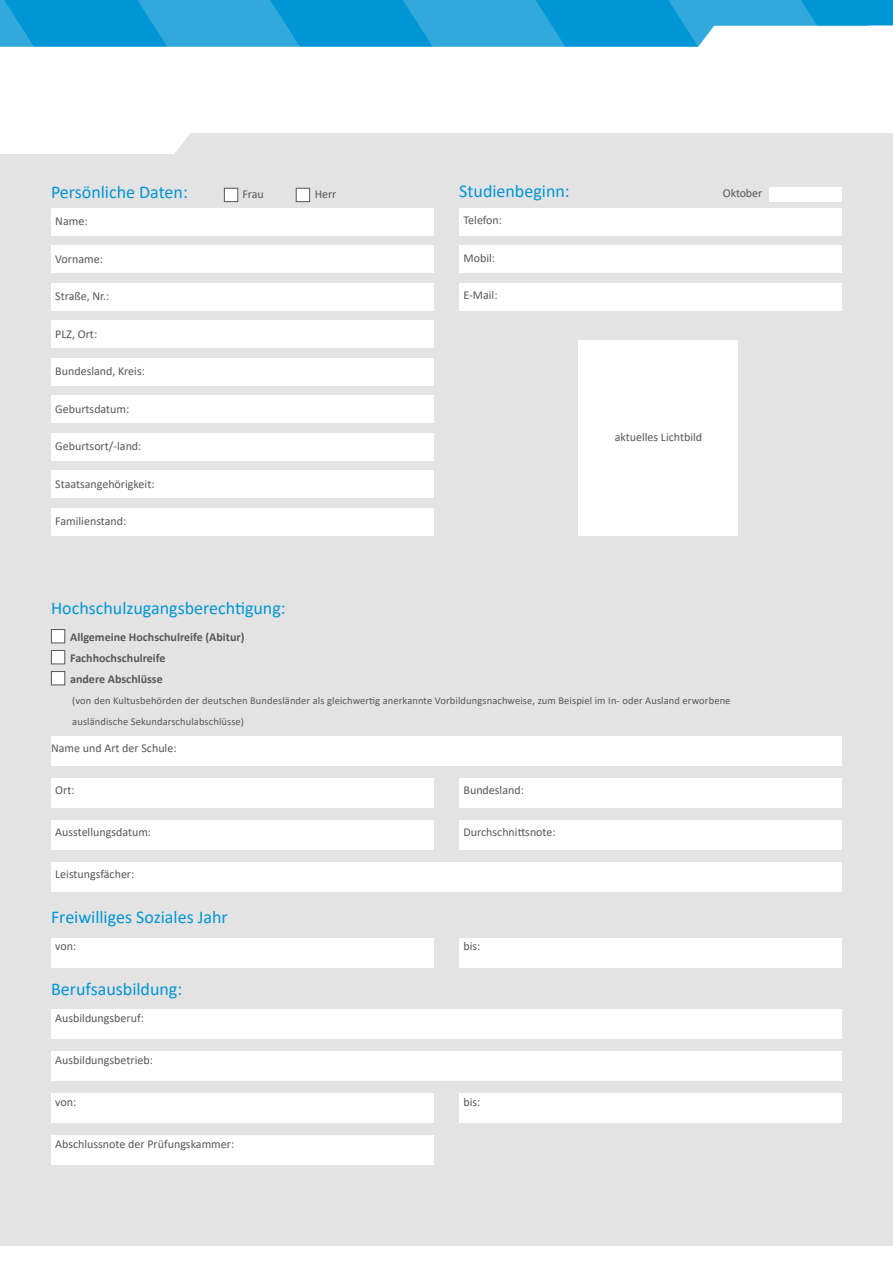
<style>
.page{position:relative;width:893px;height:1263px;background:#fff}
.page>*{position:absolute;margin:0;border:0;box-sizing:border-box;transform-origin:0 0}
.t1{font:18px "Calibri";color:#0095d4}
.t2{font:12px "Calibri";color:#575756}
.t3{font:700 12px/21px "Calibri";color:#575756}
.t4{font:10.5px/21px "Calibri";letter-spacing:.01em;color:#575756}
</style>
<div class="page">
<svg style="left:0;top:0;width:893px;height:47px;background:#2da7db"></svg>
<div style="left:0;top:133px;width:893px;height:1113px;background:#e3e3e3"></div>
<div style="left:51px;top:736px;width:791px;height:30px;background:#fff"></div>
<div style="left:51px;top:778px;width:383px;height:30px;background:#fff"></div>
<div style="left:51px;top:820px;width:383px;height:30px;background:#fff"></div>
<div style="left:51px;top:862px;width:791px;height:30px;background:#fff"></div>
<div style="left:51px;top:629px;width:14px;height:14px;background:#fff;border:1px solid #575756"></div>
<div style="left:51px;top:650px;width:14px;height:14px;background:#fff;border:1px solid #575756"></div>
<div style="left:51px;top:671px;width:14px;height:14px;background:#fff;border:1px solid #575756"></div>
<div style="left:459px;top:778px;width:383px;height:30px;background:#fff"></div>
<div style="left:459px;top:820px;width:383px;height:30px;background:#fff"></div>
<div style="left:51px;top:938px;width:383px;height:29px;background:#fff"></div>
<div style="left:459px;top:938px;width:383px;height:29px;background:#fff"></div>
<div style="left:51px;top:1009px;width:791px;height:30px;background:#fff"></div>
<div style="left:51px;top:1051px;width:791px;height:30px;background:#fff"></div>
<div style="left:51px;top:1093px;width:383px;height:30px;background:#fff"></div>
<div style="left:459px;top:1093px;width:383px;height:30px;background:#fff"></div>
<div style="left:51px;top:1135px;width:383px;height:30px;background:#fff"></div>
<div style="left:459px;top:208px;width:383px;height:28px;background:#fff"></div>
<div style="left:459px;top:245px;width:383px;height:28px;background:#fff"></div>
<div style="left:459px;top:283px;width:383px;height:28px;background:#fff"></div>
<div style="left:51px;top:208px;width:383px;height:28px;background:#fff"></div>
<div style="left:51px;top:245px;width:383px;height:28px;background:#fff"></div>
<div style="left:51px;top:283px;width:383px;height:28px;background:#fff"></div>
<div style="left:51px;top:320px;width:383px;height:28px;background:#fff"></div>
<div style="left:51px;top:358px;width:383px;height:28px;background:#fff"></div>
<div style="left:51px;top:395px;width:383px;height:28px;background:#fff"></div>
<div style="left:51px;top:433px;width:383px;height:28px;background:#fff"></div>
<div style="left:51px;top:470px;width:383px;height:28px;background:#fff"></div>
<div style="left:51px;top:508px;width:383px;height:28px;background:#fff"></div>
<div style="left:578px;top:340px;width:160px;height:196px;background:#fff"></div>
<div style="left:224px;top:188px;width:14px;height:14px;background:#fff;border:1px solid #575756"></div>
<div style="left:296px;top:188px;width:14px;height:14px;background:#fff;border:1px solid #575756"></div>
<div style="left:770px;top:187px;width:72px;height:15px;background:#fff"></div>
<h1 class="t1" style="left:51px;top:180px;width:138px">Persönliche Daten:</h1>
<p class="t2" style="left:242px;top:186px;width:23px">Frau</p>
<p class="t2" style="left:315px;top:186px;width:23px">Herr</p>
<p class="t2" style="left:55px;top:213px;width:34px">Name:</p>
<p class="t2" style="left:55px;top:250px;width:49px">Vorname:</p>
<p class="t2" style="left:55px;top:288px;width:56px">Straße, Nr.:</p>
<p class="t2" style="left:55px;top:325px;width:43px">PLZ, Ort:</p>
<p class="t2" style="left:55px;top:363px;width:91px">Bundesland, Kreis:</p>
<p class="t2" style="left:55px;top:400px;width:76px">Geburtsdatum:</p>
<p class="t2" style="left:55px;top:438px;width:88px">Geburtsort/-land:</p>
<p class="t2" style="left:55px;top:475px;width:101px">Staatsangehörigkeit:</p>
<p class="t2" style="left:55px;top:513px;width:73px">Familienstand:</p>
<h1 class="t1" style="left:459px;top:179px;width:112px">Studienbeginn:</h1>
<p class="t2" style="left:723px;top:185px;width:41px">Oktober</p>
<p class="t2" style="left:463px;top:212px;width:40px">Telefon:</p>
<p class="t2" style="left:463px;top:249px;width:33px">Mobil:</p>
<p class="t2" style="left:463px;top:287px;width:36px">E-Mail:</p>
<p class="t2" style="left:615px;top:428px;width:89px">aktuelles Lichtbild</p>
<h1 class="t1" style="left:51px;top:596px;width:236px">Hochschulzugangsberechtigung:</h1>
<p class="t3" style="left:70px;top:627px;width:176px">Allgemeine Hochschulreife (Abitur)<br>Fachhochschulreife<br>andere Abschlüsse</p>
<p class="t4" style="left:72px;top:690px;width:660px">(von den Kultusbehörden der deutschen Bundesländer als gleichwertig anerkannte Vorbildungsnachweise, zum Beispiel im In- oder Ausland erworbene ausländische Sekundarschulabschlüsse)</p>
<p class="t2" style="left:51px;top:740px;width:127px">Name und Art der Schule:</p>
<p class="t2" style="left:55px;top:782px;width:21px">Ort:</p>
<p class="t2" style="left:463px;top:782px;width:62px">Bundesland:</p>
<p class="t2" style="left:55px;top:824px;width:97px">Ausstellungsdatum:</p>
<p class="t2" style="left:463px;top:824px;width:94px">Durchschnittsnote:</p>
<p class="t2" style="left:55px;top:866px;width:81px">Leistungsfächer:</p>
<h1 class="t1" style="left:51px;top:905px;width:178px">Freiwilliges Soziales Jahr</h1>
<p class="t2" style="left:55px;top:938px;width:23px">von:</p>
<p class="t2" style="left:463px;top:938px;width:18px">bis:</p>
<h1 class="t1" style="left:51px;top:977px;width:133px">Berufsausbildung:</h1>
<p class="t2" style="left:55px;top:1010px;width:90px">Ausbildungsberuf:</p>
<p class="t2" style="left:55px;top:1052px;width:99px">Ausbildungsbetrieb:</p>
<p class="t2" style="left:55px;top:1094px;width:23px">von:</p>
<p class="t2" style="left:463px;top:1094px;width:18px">bis:</p>
<p class="t2" style="left:55px;top:1136px;width:180px">Abschlussnote der Prüfungskammer:</p>
</div>
